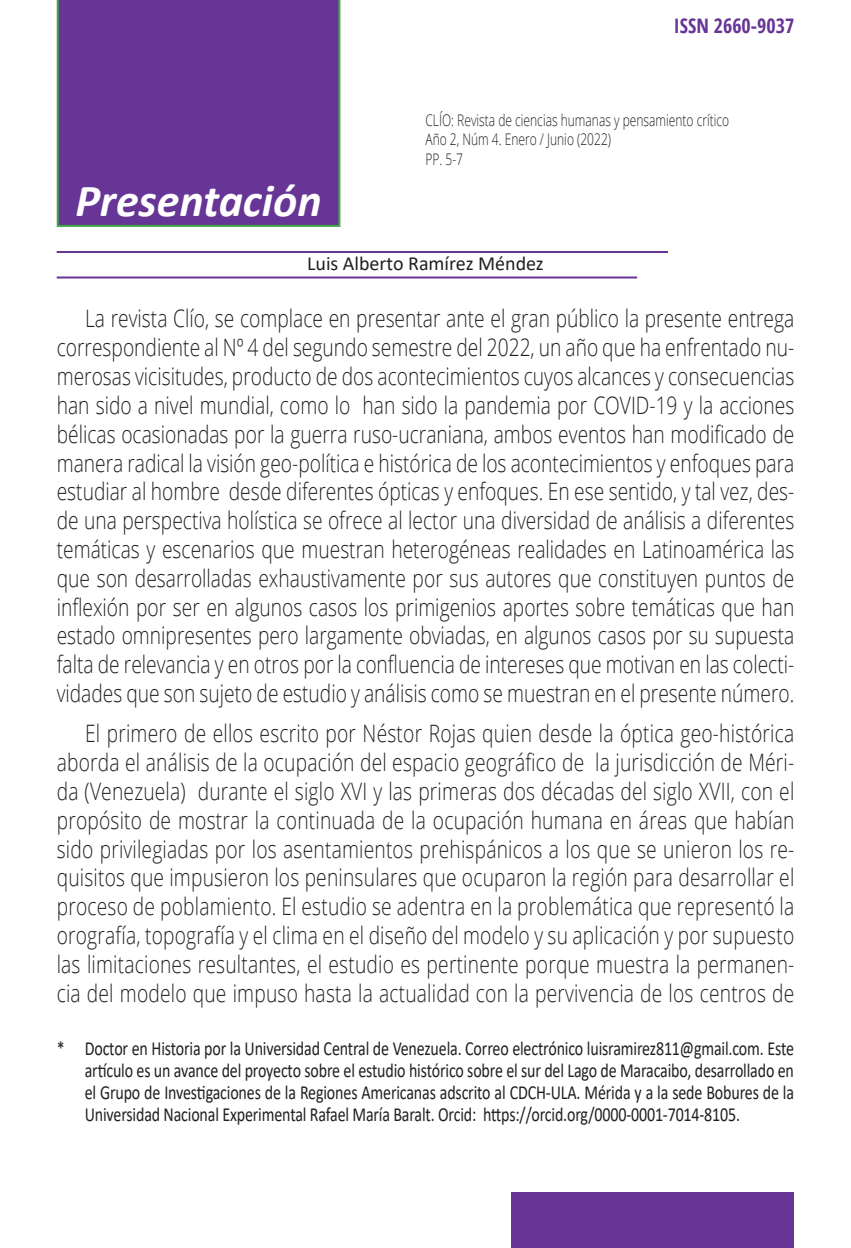
<style>
.page{position:relative;width:851px;height:1248px;background:#fff}
.page>*{position:absolute;margin:0;border:0;box-sizing:border-box;transform-origin:0 0}
.Titulo_de_Sumario_y{font:italic 700 46px "Calibri";color:#fff}
.Art_parrafo_base{font:300 24px/28.8px "Open Sans";letter-spacing:.005em;color:#231f20;text-align:justify;scale:.8 1}
.Notas_al_pie{font:20px/22px "Calibri";letter-spacing:-.01em;color:#231f20;text-align:justify;scale:.8 1}
.Autor{font:20px "Calibri";color:#231f20}
.t1{font:700 condensed 20px "Open Sans";color:#663595}
.Datos_de_los_artícul{font:300 16px "Open Sans";color:#231f20;scale:.75 1}
</style>
<div class="page">
<div style="left:511px;top:1192px;width:283px;height:55px;background:#663595"></div>
<hr style="left:57px;top:251px;width:611px;height:2px;background:#663595">
<hr style="left:57px;top:276px;width:580px;height:2px;background:#663595">
<div style="left:57px;top:0;width:283px;height:227px;background:#663595"></div>
<p class="t1" style="left:673px;top:12px;width:122px">ISSN 2660-9037</p>
<p class="Titulo_de_Sumario_y" style="left:75px;top:168px;width:248px">Presentación</p>
<p class="Datos_de_los_artícul" style="left:425px;top:109px;width:406px">CLÍO: Revista de ciencias humanas y pensamiento crítico</p>
<p class="Datos_de_los_artícul" style="left:425px;top:129px;width:249px">Año 2, Núm 4. Enero / Junio (2022)</p>
<p class="Datos_de_los_artícul" style="left:425px;top:148px;width:52px">PP. 5-7</p>
<p class="Autor" style="left:307px;top:250px;width:238px">Luis Alberto Ramírez Méndez</p>
<p class="Art_parrafo_base" style="left:57px;top:304px;width:923px;text-indent:28px">La revista Clío, se complace en presentar ante el gran público la presente entrega correspondiente al Nº 4 del segundo semestre del 2022, un año que ha enfrentado nu&shy;merosas vicisitudes, producto de dos acontecimientos cuyos alcances y consecuencias han sido a nivel mundial, como lo han sido la pandemia por COVID-19 y la acciones bélicas ocasionadas por la guerra ruso-ucraniana, ambos eventos han modificado de manera radical la visión geo-política e histórica de los acontecimientos y enfoques para estudiar al hombre desde diferentes ópticas y enfoques. En ese sentido, y tal vez, des&shy;de una perspectiva holística se ofrece al lector una diversidad de análisis a diferentes temáticas y escenarios que muestran heterogéneas realidades en Latinoamérica las que son desarrolladas exhaustivamente por sus autores que constituyen puntos de inflexión por ser en algunos casos los primigenios aportes sobre temáticas que han estado omnipresentes pero largamente obviadas, en algunos casos por su supuesta falta de relevancia y en otros por la confluencia de intereses que motivan en las colecti&shy;vidades que son sujeto de estudio y análisis como se muestran en el presente número.</p>
<p class="Art_parrafo_base" style="left:57px;top:718px;width:923px;text-indent:28px">El primero de ellos escrito por Néstor Rojas quien desde la óptica geo-histórica aborda el análisis de la ocupación del espacio geográfico de la jurisdicción de Méri&shy;da (Venezuela) durante el siglo XVI y las primeras dos décadas del siglo XVII, con el propósito de mostrar la continuada de la ocupación humana en áreas que habían sido privilegiadas por los asentamientos prehispánicos a los que se unieron los re&shy;quisitos que impusieron los peninsulares que ocuparon la región para desarrollar el proceso de poblamiento. El estudio se adentra en la problemática que representó la orografía, topografía y el clima en el diseño del modelo y su aplicación y por supuesto las limitaciones resultantes, el estudio es pertinente porque muestra la permanen&shy;cia del modelo que impuso hasta la actualidad con la pervivencia de los centros de</p>
<p class="Notas_al_pie" style="left:85px;top:1036px;width:888px;text-indent:-28px">* Doctor en Historia por la Universidad Central de Venezuela. Correo electrónico luisramirez811@gmail.com. Este artículo es un avance del proyecto sobre el estudio histórico sobre el sur del Lago de Maracaibo, desarrollado en el Grupo de Investigaciones de la Regiones Americanas adscrito al CDCH-ULA. Mérida y a la sede Bobures de la Universidad Nacional Experimental Rafael María Baralt. Orcid: https://orcid.org/0000-0001-7014-8105.</p>
</div>
